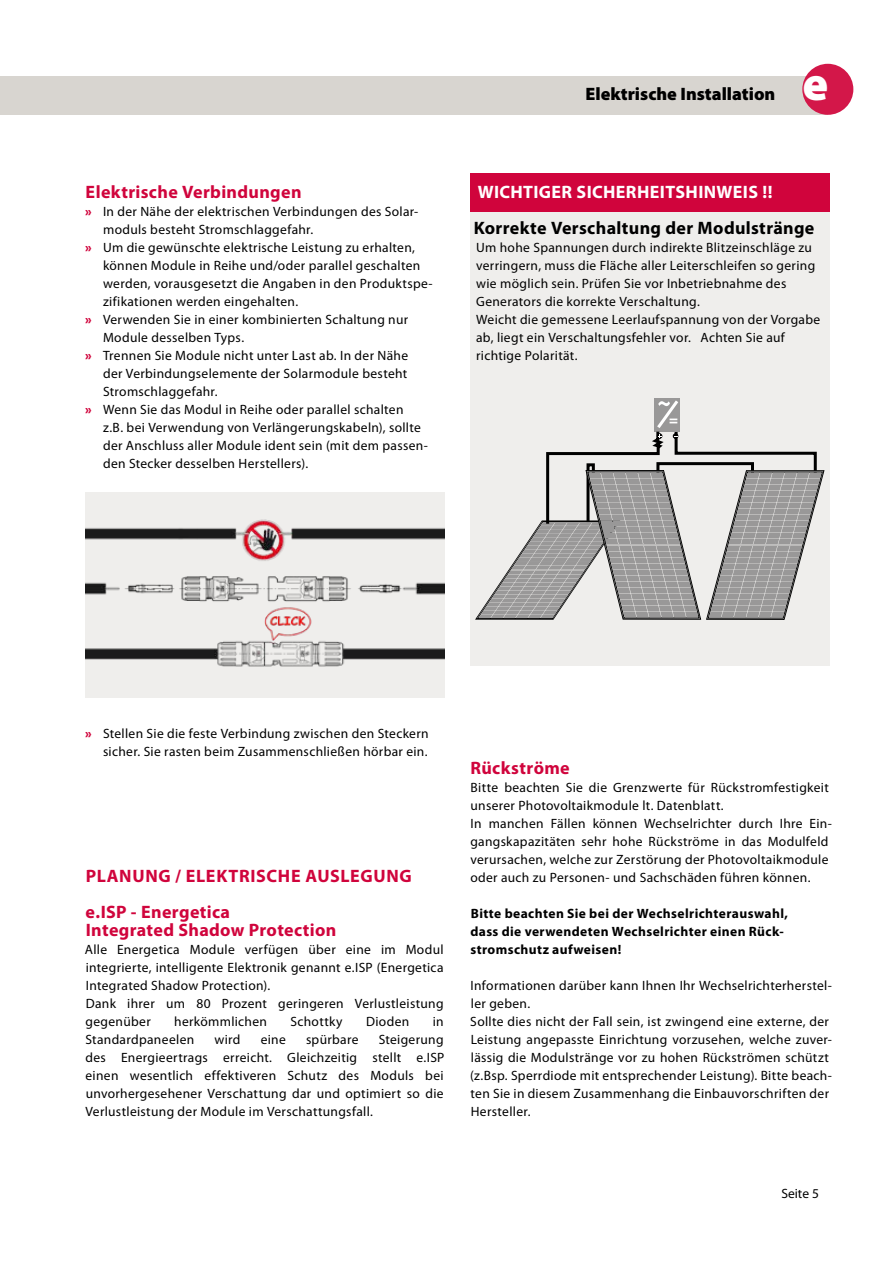
<style>
.page{position:relative;width:893px;height:1263px;background:#fff}
.page>*{position:absolute;margin:0;border:0;box-sizing:border-box;transform-origin:0 0}
.t1{font:900 48px "Myriad Pro";color:#fff}
.t2{font:700 18px/36px "Myriad Pro";letter-spacing:.02em;color:#d0043c}
.t3{font:700 18px "Myriad Pro";letter-spacing:.02em;color:#000}
.t4{font:700 18px "Myriad Pro";letter-spacing:.02em;color:#fff}
.t5{font:900 18px "Myriad Pro";color:#000}
.t6{font:900 15px "Myriad Pro";color:#fff}
.t7{font:13.5px/18px "Myriad Pro";letter-spacing:.025em;color:#000}
.t8{font:700 13.5px/18px "Myriad Pro";letter-spacing:.03em;color:#000}
.s1{font-weight:900;color:#d0043c}
</style>
<div class="page">
<div style="left:470px;top:211px;width:360px;height:455px;background:#efeeec"></div>
<div style="left:470px;top:173px;width:360px;height:38px;background:#d0043c"></div>
<div style="left:0;top:77px;width:828px;height:38px;background:#d8d5d0"></div>
<div style="left:802px;top:64px;width:51px;height:51px;background:#d31749;border-radius:50%"></div>
<div style="left:85px;top:492px;width:359px;height:206px;background:#efeeec"></div>
<img style="left:85px;top:519px;width:359px;height:148px">
<svg style="left:475px;top:398px;width:350px;height:222px"></svg>
<h2 class="t2" style="left:86px;top:173px;width:217px">Elektrische Verbindungen</h2>
<p class="t7" style="left:85px;top:203px;width:335px"><span class="s1">»</span> In der Nähe der elektrischen Verbindungen des Solar-</p>
<p class="t7" style="left:103px;top:221px;width:212px">moduls besteht Stromschlaggefahr.</p>
<p class="t7" style="left:85px;top:239px;width:331px"><span class="s1">»</span> Um die gewünschte elektrische Leistung zu erhalten,</p>
<p class="t7" style="left:103px;top:257px;width:319px">können Module in Reihe und/oder parallel geschalten</p>
<p class="t7" style="left:103px;top:275px;width:331px">werden, vorausgesetzt die Angaben in den Produktspe-</p>
<p class="t7" style="left:103px;top:293px;width:197px">zifikationen werden eingehalten.</p>
<p class="t7" style="left:85px;top:311px;width:324px"><span class="s1">»</span> Verwenden Sie in einer kombinierten Schaltung nur</p>
<p class="t7" style="left:103px;top:329px;width:143px">Module desselben Typs.</p>
<p class="t7" style="left:85px;top:347px;width:324px"><span class="s1">»</span> Trennen Sie Module nicht unter Last ab. In der Nähe</p>
<p class="t7" style="left:103px;top:365px;width:306px">der Verbindungselemente der Solarmodule besteht</p>
<p class="t7" style="left:103px;top:383px;width:116px">Stromschlaggefahr.</p>
<p class="t7" style="left:85px;top:401px;width:320px"><span class="s1">»</span> Wenn Sie das Modul in Reihe oder parallel schalten</p>
<p class="t7" style="left:103px;top:419px;width:319px">z.B. bei Verwendung von Verlängerungskabeln), sollte</p>
<p class="t7" style="left:103px;top:437px;width:326px">der Anschluss aller Module ident sein (mit dem passen-</p>
<p class="t7" style="left:103px;top:455px;width:207px">den Stecker desselben Herstellers).</p>
<h2 class="t5" style="left:585px;top:84px;width:191px">Elektrische Installation</h2>
<h1 class="t1" style="left:802px;top:57px;width:27px">e</h1>
<h2 class="t4" style="left:478px;top:180px;width:296px">WICHTIGER SICHERHEITSHINWEIS !!</h2>
<h2 class="t3" style="left:474px;top:216px;width:342px">Korrekte Verschaltung der Modulstränge</h2>
<p class="t7" style="left:476px;top:239px;width:346px">Um hohe Spannungen durch indirekte Blitzeinschläge zu verringern, muss die Fläche aller Leiterschleifen so gering wie möglich sein. Prüfen Sie vor Inbetriebnahme des Generators die korrekte Verschaltung.<br>Weicht die gemessene Leerlaufspannung von der Vorgabe ab, liegt ein Verschaltungsfehler vor. Achten Sie auf richtige Polarität.</p>
<p class="t6" style="left:669px;top:411px;width:10px">=</p>
<p class="t7" style="left:85px;top:725px;width:345px;text-align:right"><span class="s1">»</span> Stellen Sie die feste Verbindung zwischen den Steckern sicher. Sie rasten beim Zusammenschließen hörbar ein.</p>
<h2 class="t2" style="left:86px;top:857px;width:328px">PLANUNG / ELEKTRISCHE AUSLEGUNG e.ISP - Energetica</h2>
<h2 class="t2" style="left:86px;top:911px;width:252px">Integrated Shadow Protection</h2>
<p class="t7" style="left:85px;top:941px;width:360px">Alle Energetica Module verfügen über eine im Modul integrierte, intelligente Elektronik genannt e.ISP (Energetica Integrated Shadow Protection).<br>Dank ihrer um 80 Prozent geringeren Verlustleistung gegenüber</p>
<p class="t7" style="left:174px;top:1013px;width:94px">herkömmlichen</p>
<p class="t7" style="left:290px;top:1013px;width:54px">Schottky</p>
<p class="t7" style="left:366px;top:1013px;width:45px">Dioden</p>
<p class="t7" style="left:433px;top:1013px;width:12px">in</p>
<p class="t7" style="left:85px;top:1031px;width:110px">Standardpaneelen</p>
<p class="t7" style="left:214px;top:1031px;width:28px">wird</p>
<p class="t7" style="left:261px;top:1031px;width:27px">eine</p>
<p class="t7" style="left:306px;top:1031px;width:54px">spürbare</p>
<p class="t7" style="left:86px;top:1031px;width:360px;text-align:justify;text-indent:293px">Steigerung des Energieertrags erreicht. Gleichzeitig stellt e.ISP einen wesentlich effektiveren Schutz des Moduls bei unvorhergesehener Verschattung dar und optimiert so die Verlustleistung der Module im Verschattungsfall.</p>
<h2 class="t2" style="left:470px;top:749px;width:101px">Rückströme</h2>
<p class="t7" style="left:470px;top:779px;width:363px">Bitte beachten Sie die Grenzwerte für Rückstromfestigkeit unserer Photovoltaikmodule lt. Datenblatt.<br>In manchen Fällen können Wechselrichter durch Ihre Ein&shy;gangskapazitäten sehr hohe Rückströme in das Modulfeld verursachen, welche zur Zerstörung der Photovoltaikmodule oder auch zu Personen- und Sachschäden führen können.</p>
<p class="t8" style="left:470px;top:904px;width:319px">Bitte beachten Sie bei der Wechselrichterauswahl, dass die verwendeten Wechselrichter einen Rück&shy;stromschutz aufweisen!</p>
<p class="t7" style="left:470px;top:977px;width:363px">Informationen darüber kann Ihnen Ihr Wechselrichterherstel&shy;ler geben.<br>Sollte dies nicht der Fall sein, ist zwingend eine externe, der Leistung angepasste Einrichtung vorzusehen, welche zuver&shy;lässig die Modulstränge vor zu hohen Rückströmen schützt (z.Bsp. Sperrdiode mit entsprechender Leistung). Bitte beach&shy;ten Sie in diesem Zusammenhang die Einbauvorschriften der Hersteller.</p>
<p class="t7" style="left:781px;top:1185px;width:39px">Seite 5</p>
</div>
